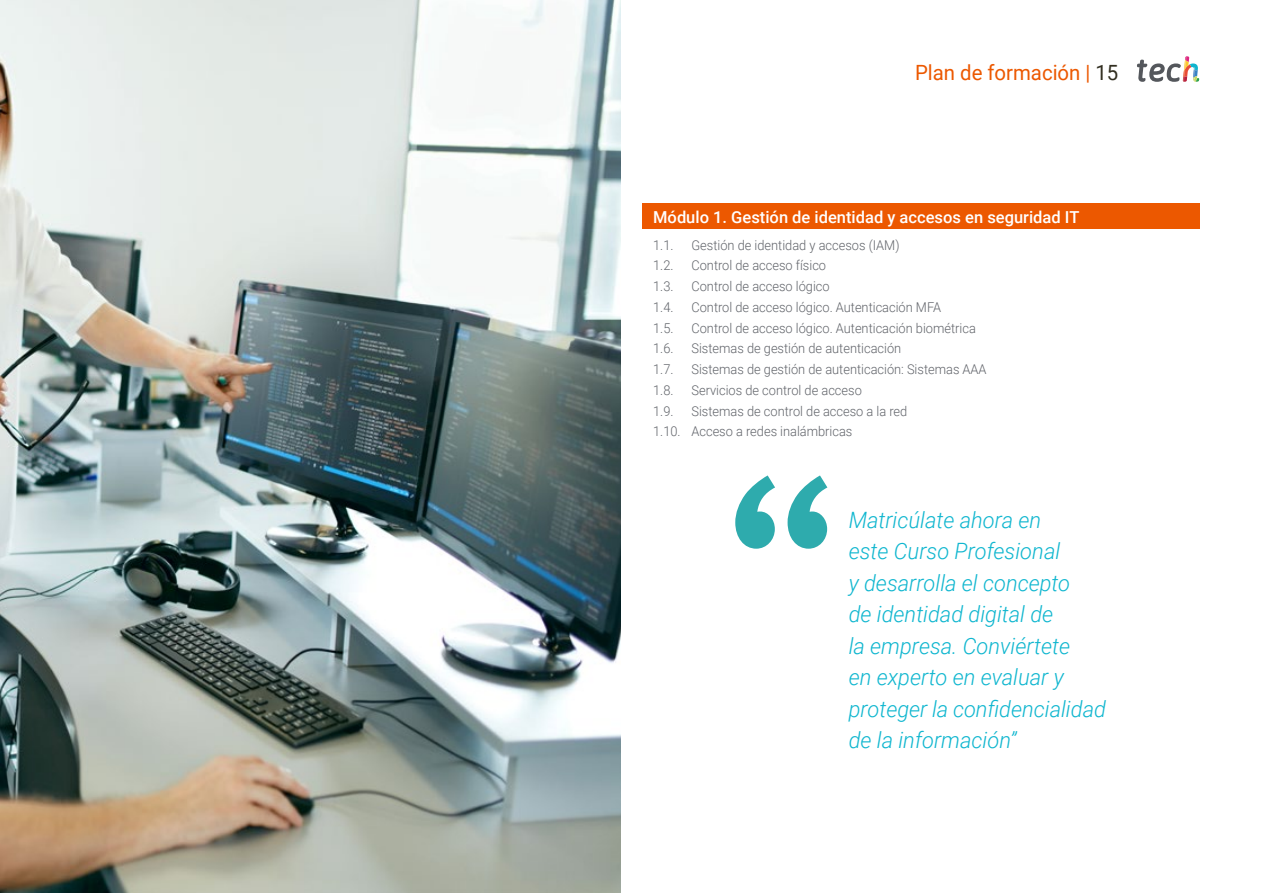
<style>
.page{position:relative;width:1263px;height:893px;background:#fff}
.page>*{position:absolute;margin:0;border:0;box-sizing:border-box;transform-origin:0 0}
.t1{font:italic 300 22.5px/31.5px "Roboto";color:#0fb6cf}
.t2{font:21px "Roboto";color:#ec5800}
.t3{font:500 16.5px "Roboto";color:#fff}
.t4{font:300 13.5px/20.7px "Roboto";color:#61646a;scale:.95 1}
.s1{color:#312e20}
</style>
<div class="page">
<img style="left:0;top:0;width:621px;height:893px">
<div style="left:642px;top:204px;width:557px;height:25px;background:#ec5800"></div>
<svg style="left:1137px;top:56px;width:62px;height:26px"></svg>
<svg style="left:735px;top:475px;width:92px;height:74px"></svg>
<h2 class="t2" style="left:915px;top:57px;width:205px">Plan de formación | <span class="s1">15</span></h2>
<p class="t3" style="left:653px;top:205px;width:428px">Módulo 1. Gestión de identidad y accesos en seguridad IT</p>
<p class="t4" style="left:653px;top:234px;width:23px">1.1.</p>
<p class="t4" style="left:691px;top:234px;width:221px">Gestión de identidad y accesos (IAM)</p>
<p class="t4" style="left:653px;top:255px;width:23px">1.2.</p>
<p class="t4" style="left:691px;top:255px;width:143px">Control de acceso físico</p>
<p class="t4" style="left:653px;top:275px;width:23px">1.3.</p>
<p class="t4" style="left:691px;top:275px;width:147px">Control de acceso lógico</p>
<p class="t4" style="left:653px;top:296px;width:23px">1.4.</p>
<p class="t4" style="left:691px;top:296px;width:264px">Control de acceso lógico. Autenticación MFA</p>
<p class="t4" style="left:653px;top:317px;width:23px">1.5.</p>
<p class="t4" style="left:691px;top:317px;width:301px">Control de acceso lógico. Autenticación biométrica</p>
<p class="t4" style="left:653px;top:338px;width:23px">1.6.</p>
<p class="t4" style="left:691px;top:338px;width:222px">Sistemas de gestión de autenticación</p>
<p class="t4" style="left:653px;top:358px;width:23px">1.7.</p>
<p class="t4" style="left:691px;top:358px;width:312px">Sistemas de gestión de autenticación: Sistemas AAA</p>
<p class="t4" style="left:653px;top:379px;width:23px">1.8.</p>
<p class="t4" style="left:691px;top:379px;width:181px">Servicios de control de acceso</p>
<p class="t4" style="left:653px;top:400px;width:23px">1.9.</p>
<p class="t4" style="left:653px;top:400px;width:269px;text-indent:38px">Sistemas de control de acceso a la red<br>1.10. Acceso a redes inalámbricas</p>
<h1 class="t1" style="left:849px;top:503px;width:259px">Matricúlate ahora en<br>este Curso Profesional<br>y desarrolla el concepto<br>de identidad digital de<br>la empresa. Conviértete<br>en experto en evaluar y proteger la confidencialidad de la información”</h1>
</div>
